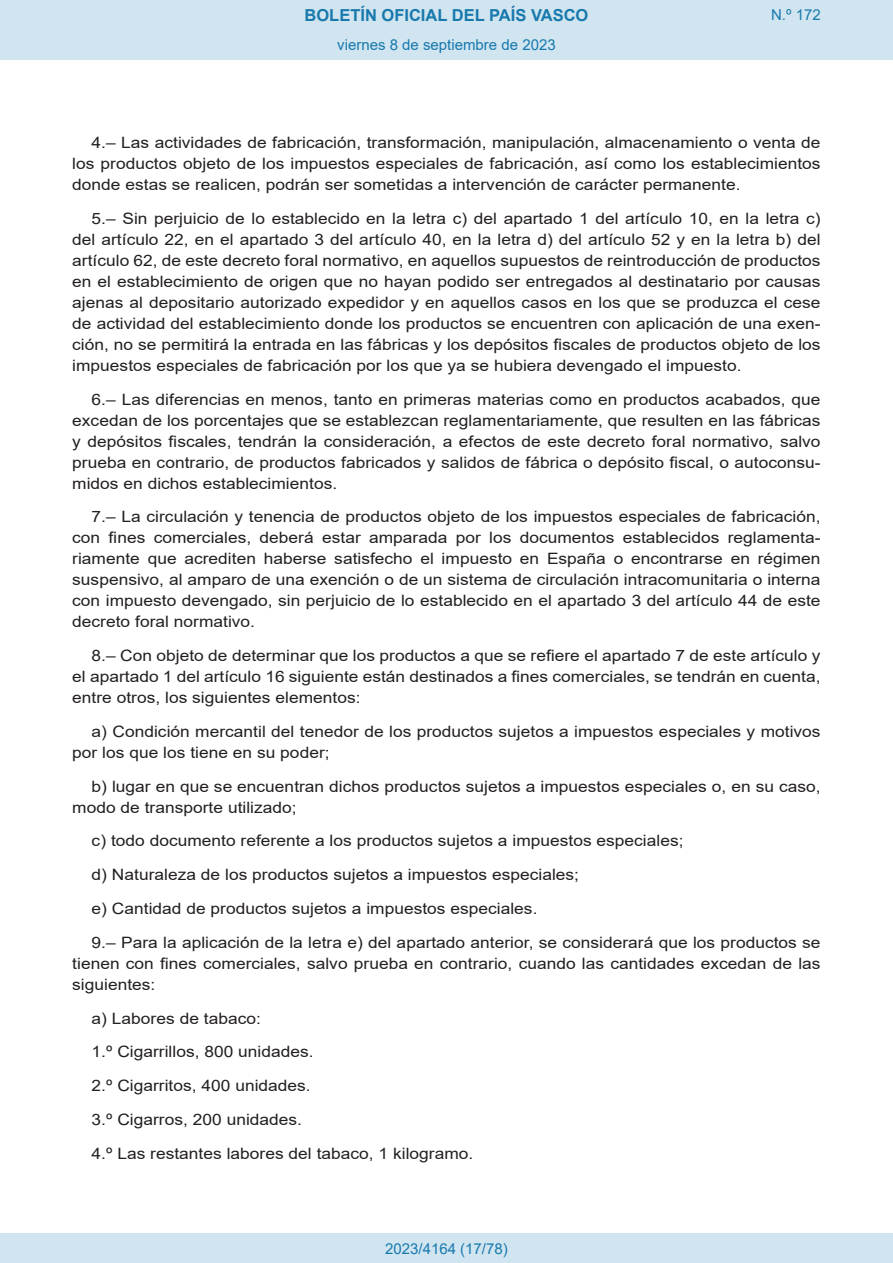
<style>
.page{position:relative;width:893px;height:1263px;background:#fff}
.page>*{position:absolute;margin:0;border:0;box-sizing:border-box;transform-origin:0 0}
.t1{font:700 16.5px "Arial";color:#1879ad}
.BOPVDetalle{font:15.6px/21px "Arial";color:#231f20;text-align:justify;scale:1.11 1}
.Paginacion_Centro{font:15px "Arial";color:#1879ad}
</style>
<div class="page">
<div style="left:0;top:0;width:893px;height:60px;background:#d0e5f0"></div>
<div style="left:0;top:1233px;width:893px;height:30px;background:#d0e5f0"></div>
<p class="t1" style="left:305px;top:3px;width:285px">BOLETÍN OFICIAL DEL PAÍS VASCO</p>
<p class="Paginacion_Centro" style="left:337px;top:35px;width:220px">viernes 8 de septiembre de 2023</p>
<p class="Paginacion_Centro" style="left:771px;top:5px;width:51px">N.º 172</p>
<p class="BOPVDetalle" style="left:72px;top:132px;width:676px;text-indent:19px">4.– Las actividades de fabricación, transformación, manipulación, almacenamiento o venta de los productos objeto de los impuestos especiales de fabricación, así como los establecimientos donde estas se realicen, podrán ser sometidas a intervención de carácter permanente.</p>
<p class="BOPVDetalle" style="left:72px;top:208px;width:676px;text-indent:19px">5.– Sin perjuicio de lo establecido en la letra c) del apartado 1 del artículo 10, en la letra c) del artículo 22, en el apartado 3 del artículo 40, en la letra d) del artículo 52 y en la letra b) del artículo 62, de este decreto foral normativo, en aquellos supuestos de reintroducción de productos en el establecimiento de origen que no hayan podido ser entregados al destinatario por causas ajenas al depositario autorizado expedidor y en aquellos casos en los que se produzca el cese de actividad del establecimiento donde los productos se encuentren con aplicación de una exen&shy;ción, no se permitirá la entrada en las fábricas y los depósitos fiscales de productos objeto de los impuestos especiales de fabricación por los que ya se hubiera devengado el impuesto.</p>
<p class="BOPVDetalle" style="left:72px;top:389px;width:676px;text-indent:19px">6.– Las diferencias en menos, tanto en primeras materias como en productos acabados, que excedan de los porcentajes que se establezcan reglamentariamente, que resulten en las fábricas y depósitos fiscales, tendrán la consideración, a efectos de este decreto foral normativo, salvo prueba en contrario, de productos fabricados y salidos de fábrica o depósito fiscal, o autoconsu&shy;midos en dichos establecimientos.</p>
<p class="BOPVDetalle" style="left:72px;top:506px;width:676px;text-indent:19px">7.– La circulación y tenencia de productos objeto de los impuestos especiales de fabricación, con fines comerciales, deberá estar amparada por los documentos establecidos reglamenta&shy;riamente que acrediten haberse satisfecho el impuesto en España o encontrarse en régimen suspensivo, al amparo de una exención o de un sistema de circulación intracomunitaria o interna con impuesto devengado, sin perjuicio de lo establecido en el apartado 3 del artículo 44 de este decreto foral normativo.</p>
<p class="BOPVDetalle" style="left:72px;top:645px;width:676px;text-indent:19px">8.– Con objeto de determinar que los productos a que se refiere el apartado 7 de este artículo y el apartado 1 del artículo 16 siguiente están destinados a fines comerciales, se tendrán en cuenta, entre otros, los siguientes elementos:</p>
<p class="BOPVDetalle" style="left:72px;top:721px;width:676px;text-indent:19px">a) Condición mercantil del tenedor de los productos sujetos a impuestos especiales y motivos por los que los tiene en su poder;</p>
<p class="BOPVDetalle" style="left:72px;top:776px;width:676px;text-indent:19px">b) lugar en que se encuentran dichos productos sujetos a impuestos especiales o, en su caso, modo de transporte utilizado;</p>
<p class="BOPVDetalle" style="left:92px;top:830px;width:535px">c) todo documento referente a los productos sujetos a impuestos especiales;</p>
<p class="BOPVDetalle" style="left:92px;top:864px;width:441px">d) Naturaleza de los productos sujetos a impuestos especiales;</p>
<p class="BOPVDetalle" style="left:92px;top:898px;width:403px">e) Cantidad de productos sujetos a impuestos especiales.</p>
<p class="BOPVDetalle" style="left:72px;top:932px;width:676px;text-indent:19px">9.– Para la aplicación de la letra e) del apartado anterior, se considerará que los productos se tienen con fines comerciales, salvo prueba en contrario, cuando las cantidades excedan de las siguientes:</p>
<p class="BOPVDetalle" style="left:92px;top:1007px;width:154px">a) Labores de tabaco:</p>
<p class="BOPVDetalle" style="left:92px;top:1041px;width:202px">1.º Cigarrillos, 800 unidades.</p>
<p class="BOPVDetalle" style="left:92px;top:1075px;width:199px">2.º Cigarritos, 400 unidades.</p>
<p class="BOPVDetalle" style="left:92px;top:1109px;width:191px">3.º Cigarros, 200 unidades.</p>
<p class="BOPVDetalle" style="left:92px;top:1142px;width:345px">4.º Las restantes labores del tabaco, 1 kilogramo.</p>
<p class="Paginacion_Centro" style="left:385px;top:1238px;width:124px">2023/4164 (17/78)</p>
</div>
